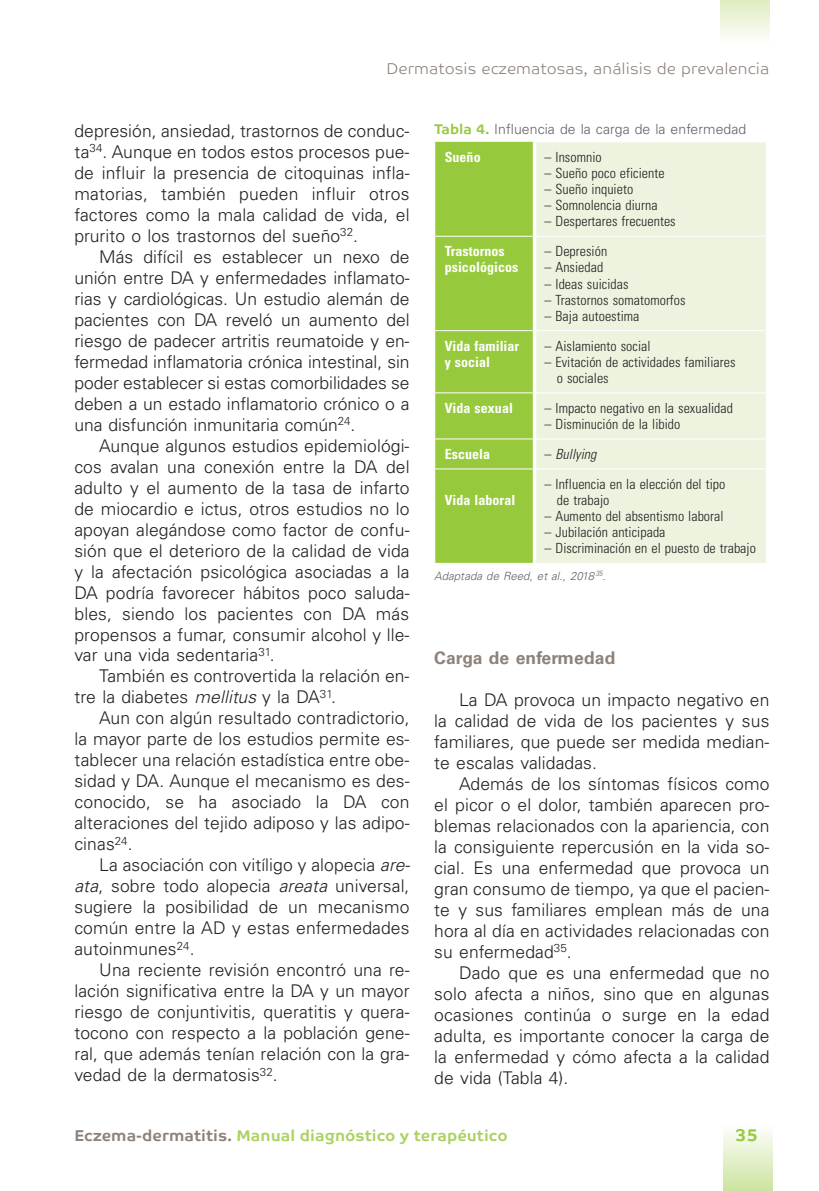
<style>
.page{position:relative;width:819px;height:1191px;background:#fff}
.page>*{position:absolute;margin:0;border:0;box-sizing:border-box;transform-origin:0 0}
.t1{font:300 17.5px/21px "Univers LT Std";letter-spacing:.005em;color:#231f20;text-align:justify}
.t2{font:700 17.5px "Univers LT Std";letter-spacing:.005em;color:#8e827b}
.t3{font:700 17.5px "Co Text";color:#97c93c}
.t4{font:700 15.75px "Co Text";letter-spacing:.005em;color:#abd261}
.t5{font:300 15.75px "Co Text";letter-spacing:.005em;color:#8e827b}
.t6{font:300 condensed 14px/16.1px "Univers LT Std";letter-spacing:.005em;color:#231f20}
.t7{font:700 condensed 14px/16.1px "Univers LT Std";letter-spacing:.005em;color:#fff}
.t8{font:300 14px/27.5px "Univers LT Std";letter-spacing:.005em;color:#636366}
.t9{font:italic 300 condensed 14px "Univers LT Std";letter-spacing:.005em;color:#231f20}
.t10{font:italic 300 11.38px "Univers LT Std";letter-spacing:.005em;color:#636366}
.s1{font-style:italic}
.s2{font-family:"Co Text";font-weight:700;color:#97c93c}
.s3{font-weight:700;font-stretch:condensed;color:#fff}
.s4{font-style:normal}
.s5{color:#8e827b}
</style>
<div class="page">
<div style="left:723px;top:1124px;width:50px;height:67px;background:linear-gradient(to bottom,#fefefe,#cce3a0)"></div>
<div style="left:719px;top:0;width:50px;height:43px;background:linear-gradient(to bottom,#ddecbf,#fdfefc)"></div>
<div style="left:435px;top:142px;width:98px;height:421px;background:#97c93c"></div>
<div style="left:536px;top:142px;width:229px;height:421px;background:#ecf4df"></div>
<hr style="left:435px;top:236px;width:98px;height:1px;background:#fff">
<hr style="left:435px;top:330px;width:98px;height:1px;background:#fff">
<hr style="left:435px;top:392px;width:98px;height:1px;background:#fff">
<hr style="left:435px;top:438px;width:98px;height:1px;background:#fff">
<hr style="left:435px;top:468px;width:98px;height:1px;background:#fff">
<hr style="left:536px;top:236px;width:229px;height:1px;background:#fff">
<hr style="left:536px;top:330px;width:229px;height:1px;background:#fff">
<hr style="left:536px;top:392px;width:229px;height:1px;background:#fff">
<hr style="left:536px;top:438px;width:229px;height:1px;background:#fff">
<hr style="left:536px;top:468px;width:229px;height:1px;background:#fff">
<svg style="left:765px;top:142px;width:1px;height:94px"></svg>
<svg style="left:765px;top:236px;width:1px;height:94px"></svg>
<svg style="left:765px;top:331px;width:1px;height:62px"></svg>
<svg style="left:765px;top:393px;width:1px;height:46px"></svg>
<svg style="left:765px;top:439px;width:1px;height:30px"></svg>
<svg style="left:765px;top:469px;width:1px;height:94px"></svg>
<p class="t5" style="left:386px;top:59px;width:384px">Dermatosis eczematosas, análisis de prevalencia</p>
<p class="t1" style="left:74px;top:120px;width:337px">depresión, ansiedad, trastornos de conduc&shy;ta<sup>34</sup>. Aunque en todos estos procesos pue&shy;de influir la presencia de citoquinas infla&shy;matorias, también pueden influir otros factores como la mala calidad de vida, el prurito o los trastornos del sueño<sup>32</sup>.</p>
<p class="t1" style="left:74px;top:246px;width:337px;text-indent:25px">Más difícil es establecer un nexo de unión entre DA y enfermedades inflamato&shy;rias y cardiológicas. Un estudio alemán de pacientes con DA reveló un aumento del riesgo de padecer artritis reumatoide y en&shy;fermedad inflamatoria crónica intestinal, sin poder establecer si estas comorbilidades se deben a un estado inflamatorio crónico o a una disfunción inmunitaria común<sup>24</sup>.</p>
<p class="t1" style="left:74px;top:435px;width:337px;text-indent:25px">Aunque algunos estudios epidemiológi&shy;cos avalan una conexión entre la DA del adulto y el aumento de la tasa de infarto de miocardio e ictus, otros estudios no lo apoyan alegándose como factor de confu&shy;sión que el deterioro de la calidad de vida y la afectación psicológica asociadas a la DA podría favorecer hábitos poco saluda&shy;bles, siendo los pacientes con DA más propensos a fumar, consumir alcohol y lle&shy;var una vida sedentaria<sup>31</sup>.</p>
<p class="t1" style="left:74px;top:666px;width:336px;text-indent:25px">También es controvertida la relación en&shy;tre la diabetes <span class="s1">mellitus</span> y la DA<sup>31</sup>.</p>
<p class="t1" style="left:74px;top:708px;width:337px;text-indent:25px">Aun con algún resultado contradictorio, la mayor parte de los estudios permite es&shy;tablecer una relación estadística entre obe&shy;sidad y DA. Aunque el mecanismo es des&shy;conocido, se ha asociado la DA con alteraciones del tejido adiposo y las adipo&shy;cinas<sup>24</sup>.</p>
<p class="t1" style="left:74px;top:854px;width:337px;text-indent:25px">La asociación con vitíligo y alopecia <span class="s1">are&shy;ata</span>, sobre todo alopecia <span class="s1">areata</span> universal, sugiere la posibilidad de un mecanismo común entre la AD y estas enfermedades autoinmunes<sup>24</sup>.</p>
<p class="t1" style="left:74px;top:959px;width:337px;text-indent:25px">Una reciente revisión encontró una re&shy;lación significativa entre la DA y un mayor riesgo de conjuntivitis, queratitis y quera&shy;tocono con respecto a la población gene&shy;ral, que además tenían relación con la gra&shy;vedad de la dermatosis<sup>32</sup>.</p>
<p class="t8" style="left:444px;top:116px;width:303px;text-indent:-10px"><span class="s2">Tabla 4.</span> Influencia de la carga de la enfermedad<br><span class="s3">Sueño</span></p>
<p class="t6" style="left:544px;top:149px;width:59px">– Insomnio</p>
<p class="t6" style="left:544px;top:165px;width:122px">– Sueño poco eficiente</p>
<p class="t6" style="left:544px;top:181px;width:90px">– Sueño inquieto</p>
<p class="t6" style="left:544px;top:197px;width:115px">– Somnolencia diurna</p>
<p class="t6" style="left:544px;top:213px;width:133px">– Despertares frecuentes</p>
<p class="t7" style="left:444px;top:243px;width:75px">Trastornos psicológicos</p>
<p class="t6" style="left:544px;top:243px;width:64px">– Depresión</p>
<p class="t6" style="left:544px;top:259px;width:60px">– Ansiedad</p>
<p class="t6" style="left:544px;top:275px;width:86px">– Ideas suicidas</p>
<p class="t6" style="left:544px;top:292px;width:143px">– Trastornos somatomorfos</p>
<p class="t6" style="left:544px;top:308px;width:96px">– Baja autoestima</p>
<p class="t7" style="left:444px;top:337px;width:76px">Vida familiar y social</p>
<p class="t6" style="left:544px;top:338px;width:108px">– Aislamiento social</p>
<p class="t6" style="left:557px;top:354px;width:180px;text-indent:-12px">– Evitación de actividades familiares o sociales</p>
<p class="t7" style="left:444px;top:400px;width:70px">Vida sexual</p>
<p class="t6" style="left:544px;top:400px;width:190px">– Impacto negativo en la sexualidad</p>
<p class="t6" style="left:544px;top:416px;width:137px">– Disminución de la libido</p>
<p class="t7" style="left:444px;top:446px;width:47px">Escuela</p>
<p class="t9" style="left:544px;top:445px;width:53px"><span class="s4">–</span> Bullying</p>
<p class="t7" style="left:444px;top:492px;width:72px">Vida laboral</p>
<p class="t6" style="left:557px;top:476px;width:170px;text-indent:-12px">– Influencia en la elección del tipo de trabajo</p>
<p class="t6" style="left:544px;top:508px;width:181px">– Aumento del absentismo laboral</p>
<p class="t6" style="left:544px;top:524px;width:122px">– Jubilación anticipada</p>
<p class="t6" style="left:544px;top:540px;width:213px">– Discriminación en el puesto de trabajo</p>
<p class="t10" style="left:434px;top:569px;width:173px">Adaptada de Reed, et al., 2018 <sup>35</sup>.</p>
<p class="t2" style="left:434px;top:647px;width:182px">Carga de enfermedad</p>
<p class="t1" style="left:434px;top:689px;width:336px;text-indent:25px">La DA provoca un impacto negativo en la calidad de vida de los pacientes y sus familiares, que puede ser medida median&shy;te escalas validadas.</p>
<p class="t1" style="left:434px;top:773px;width:336px;text-indent:25px">Además de los síntomas físicos como el picor o el dolor, también aparecen pro&shy;blemas relacionados con la apariencia, con la consiguiente repercusión en la vida so&shy;cial. Es una enfermedad que provoca un gran consumo de tiempo, ya que el pacien&shy;te y sus familiares emplean más de una hora al día en actividades relacionadas con su enfermedad<sup>35</sup>.</p>
<p class="t1" style="left:434px;top:962px;width:337px;text-indent:25px">Dado que es una enfermedad que no solo afecta a niños, sino que en algunas ocasiones continúa o surge en la edad adulta, es importante conocer la carga de la enfermedad y cómo afecta a la calidad de vida (Tabla 4).</p>
<p class="t4" style="left:74px;top:1125px;width:434px"><span class="s5">Eczema-dermatitis.</span> Manual diagnóstico y terapéutico</p>
<p class="t3" style="left:735px;top:1124px;width:24px">35</p>
</div>
